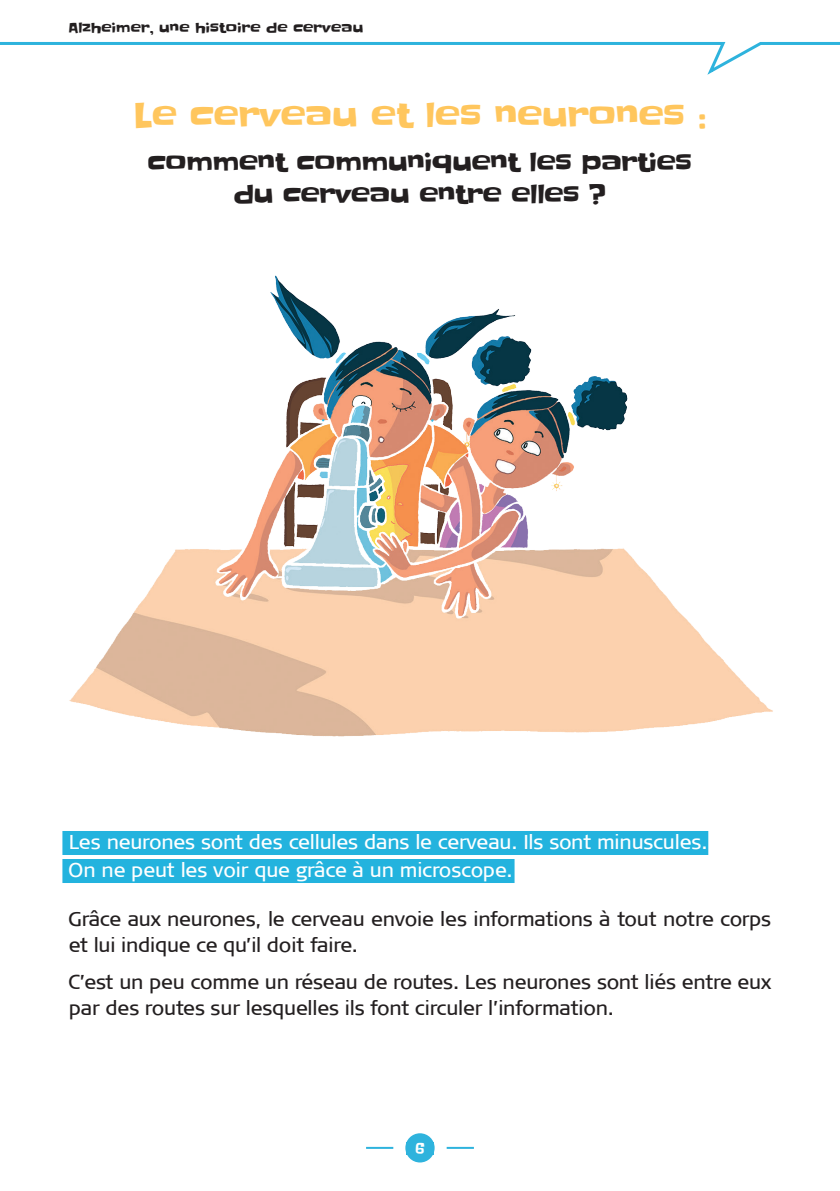
<style>
.page{position:relative;width:840px;height:1191px;background:#fff}
.page>*{position:absolute;margin:0;border:0;box-sizing:border-box;transform-origin:0 0}
.TITRE_1{font:34px "Slackey";letter-spacing:-.01em;color:#ffc65d}
.SS_TITRE_NOIR{font:26px/32px "Slackey";letter-spacing:-.02em;color:#231f20;text-align:center}
.TXT_COURANT{font:20px/26px "Signa Normal";letter-spacing:-.01em;color:#231f20}
.TXT_FILET_BLEU{font:20px "Signa Normal";letter-spacing:-.01em;color:#fff}
.t1{font:14px "Slackey";color:#231f20}
.t2{font:14px "Slackey";color:#fff}
</style>
<div class="page">
<svg style="left:0;top:42px;width:839px;height:33px"></svg>
<div style="left:406px;top:1134px;width:27px;height:27px;background:#2eb3dd;border-radius:50%"></div>
<div style="left:405px;top:1133px;width:29px;height:29px;border:2px solid #2eb3dd;border-radius:50%"></div>
<div style="left:406px;top:1142px;width:27px;height:12px;background:#2eb3dd"></div>
<hr style="left:366px;top:1146px;width:27px;height:2px;background:#2eb3dd">
<hr style="left:446px;top:1146px;width:27px;height:2px;background:#2eb3dd">
<div style="left:62px;top:831px;width:646px;height:24px;background:#23b3de"></div>
<div style="left:62px;top:859px;width:452px;height:24px;background:#23b3de"></div>
<img style="left:69px;top:275px;width:704px;height:462px">
<p class="t1" style="left:68px;top:18px;width:296px">Alzheimer, une histoire de cerveau</p>
<p class="TITRE_1" style="left:133px;top:92px;width:574px">Le cerveau et les neurones :</p>
<p class="SS_TITRE_NOIR" style="left:148px;top:146px;width:545px">comment communiquent les parties du cerveau entre elles ?</p>
<p class="TXT_FILET_BLEU" style="left:69px;top:831px;width:639px">Les neurones sont des cellules dans le cerveau. Ils sont minuscules.</p>
<p class="TXT_FILET_BLEU" style="left:68px;top:859px;width:445px">On ne peut les voir que grâce à un microscope.</p>
<p class="TXT_COURANT" style="left:68px;top:906px;width:704px">Grâce aux neurones, le cerveau envoie les informations à tout notre corps et lui indique ce qu’il doit faire.</p>
<p class="TXT_COURANT" style="left:68px;top:969px;width:704px">C’est un peu comme un réseau de routes. Les neurones sont liés entre eux par des routes sur lesquelles ils font circuler l’information.</p>
<p class="t2" style="left:415px;top:1138px;width:11px">6</p>
</div>
